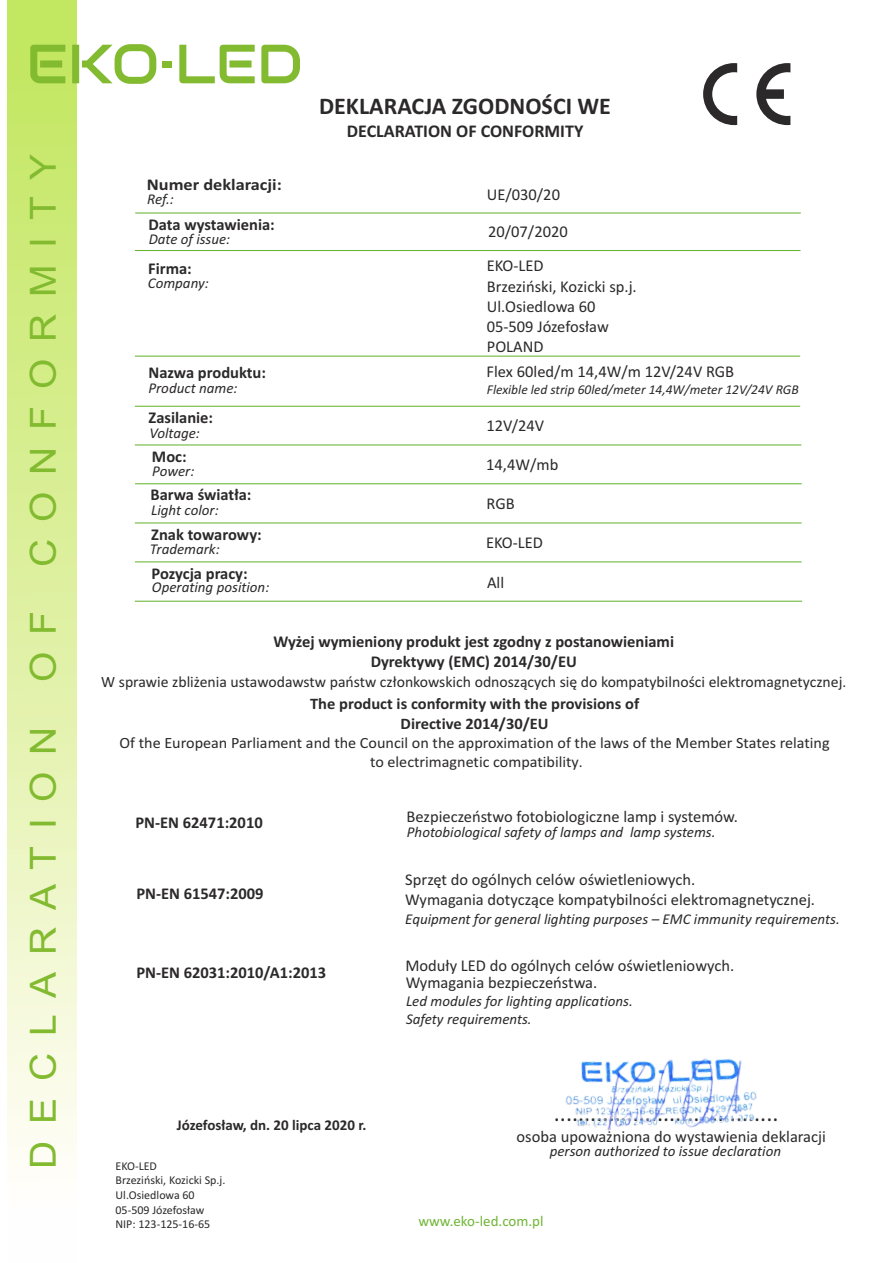
<style>
.page{position:relative;width:893px;height:1263px;background:#fff}
.page>*{position:absolute;margin:0;border:0;box-sizing:border-box;transform-origin:0 0}
.t1{font:36px "Arial";letter-spacing:.43em;color:#82ba30;scale:1.08 1}
.t2{font:24px "Calibri";color:#2b2929}
.t3{font:700 24px "Calibri";color:#2b2929}
.t4{font:700 18px "Calibri";color:#2b2929}
.t5{font:16.5px/20.1px "Calibri";color:#2b2929}
.t6{font:700 16.5px/20.1px "Calibri";color:#2b2929;text-align:center}
.t7{font:700 16.5px "Calibri";color:#2b2929;scale:1.11 1}
.t8{font:700 16.05px/19.6px "Calibri";color:#2b2929;text-align:center}
.t9{font:15.75px/19.2px "Calibri";color:#2b2929;text-align:center}
.t10{font:italic 15px/18.3px "Calibri";color:#2b2929}
.t11{font:700 15px "Calibri";color:#2b2929}
.t12{font:15px "Calibri";color:#70b536}
.t13{font:italic 13.5px "Calibri";color:#2b2929}
.t14{font:12px/14.7px "Calibri";color:#2b2929}
.s1{font-size:15px}
</style>
<div class="page">
<div style="left:8px;top:1px;width:69px;height:1261px;background:linear-gradient(to bottom,#c0e556,#fffefd)"></div>
<hr style="left:135px;top:212px;width:666px;height:2px;background:#69b536">
<hr style="left:135px;top:356px;width:665px;height:1px;background:#69b536">
<hr style="left:135px;top:250px;width:665px;height:1px;background:#69b536">
<hr style="left:135px;top:406px;width:665px;height:1px;background:#69b536">
<hr style="left:135px;top:483px;width:667px;height:1px;background:#69b536">
<hr style="left:135px;top:561px;width:667px;height:1px;background:#69b536">
<hr style="left:135px;top:601px;width:667px;height:1px;background:#69b536">
<svg style="left:30px;top:45px;width:35px;height:38px"></svg>
<svg style="left:72px;top:44px;width:84px;height:40px"></svg>
<div style="left:162px;top:61px;width:10px;height:6px;background:#82ba30"></div>
<svg style="left:179px;top:45px;width:76px;height:38px"></svg>
<svg style="left:261px;top:45px;width:39px;height:38px"></svg>
<svg style="left:703px;top:63px;width:34px;height:62px"></svg>
<svg style="left:756px;top:63px;width:34px;height:62px"></svg>
<img style="left:565px;top:1058px;width:192px;height:73px">
<hr style="left:135px;top:444px;width:666px;height:1px;background:#69b536">
<hr style="left:135px;top:522px;width:667px;height:1px;background:#69b536">
<h1 class="t1" style="left:30px;top:1169px;width:941px;rotate:-90deg">DECLARATION OF CONFORMITY</h1>
<h2 class="t3" style="left:319px;top:96px;width:293px">DEKLARACJA ZGODNOŚCI WE</h2>
<p class="t4" style="left:347px;top:124px;width:238px">DECLARATION OF CONFORMITY</p>
<p class="t7" style="left:147px;top:178px;width:123px">Numer deklaracji:</p>
<p class="t10" style="left:147px;top:191px;width:28px">Ref.:</p>
<p class="t5" style="left:487px;top:185px;width:75px">UE/030/20</p>
<p class="t6" style="left:149px;top:216px;width:128px">Data wystawienia:</p>
<p class="t10" style="left:149px;top:231px;width:83px">Date of issue:</p>
<p class="t5" style="left:488px;top:223px;width:81px">20/07/2020</p>
<p class="t6" style="left:148px;top:260px;width:45px">Firma:</p>
<p class="t10" style="left:148px;top:275px;width:62px">Company:</p>
<p class="t6" style="left:149px;top:364px;width:119px">Nazwa produktu:</p>
<p class="t10" style="left:148px;top:380px;width:91px">Product name:</p>
<p class="t6" style="left:149px;top:409px;width:66px">Zasilanie:</p>
<p class="t10" style="left:149px;top:425px;width:52px">Voltage:</p>
<p class="t5" style="left:487px;top:257px;width:151px">EKO-LED<br>Brzeziński, Kozicki sp.j.<br>Ul.Osiedlowa 60<br>05-509 Józefosław<br>POLAND</p>
<p class="t5" style="left:487px;top:363px;width:249px">Flex 60led/m 14,4W/m 12V/24V RGB</p>
<p class="t5" style="left:486px;top:417px;width:59px">12V/24V</p>
<p class="t13" style="left:487px;top:384px;width:313px">Flexible led strip 60led/meter 14,4W/meter 12V/24V RGB</p>
<p class="t6" style="left:152px;top:447px;width:36px">Moc:</p>
<p class="t10" style="left:152px;top:463px;width:44px">Power:</p>
<p class="t5" style="left:486px;top:456px;width:74px">14,4W/mb</p>
<p class="t6" style="left:150px;top:486px;width:102px">Barwa światła:</p>
<p class="t10" style="left:151px;top:502px;width:69px">Light color:</p>
<p class="t5" style="left:487px;top:495px;width:30px">RGB</p>
<p class="t6" style="left:151px;top:525px;width:112px">Znak towarowy:</p>
<p class="t10" style="left:150px;top:541px;width:71px">Trademark:</p>
<p class="t6" style="left:152px;top:565px;width:98px">Pozycja pracy:</p>
<p class="t10" style="left:152px;top:579px;width:119px">Operating position:</p>
<p class="t5" style="left:486px;top:534px;width:58px">EKO-LED</p>
<p class="t5" style="left:487px;top:573px;width:19px">All</p>
<p class="t6" style="left:273px;top:633px;width:402px">Wyżej wymieniony produkt jest zgodny z postanowieniami<br>Dyrektywy (EMC) 2014/30/EU</p>
<p class="t9" style="left:101px;top:673px;width:746px">W sprawie zbliżenia ustawodawstw państw członkowskich odnoszących się do kompatybilności elektromagnetycznej<span class="s1">.</span></p>
<p class="t8" style="left:310px;top:695px;width:331px">The product is conformity with the provisions of<br>Directive 2014/30/EU</p>
<p class="t9" style="left:120px;top:734px;width:712px">Of the European Parliament and the Council on the approximation of the laws of the Member States relating to electrimagnetic compatibility<span class="s1">.</span></p>
<p class="t6" style="left:136px;top:813px;width:129px">PN-EN 62471:2010</p>
<p class="t5" style="left:406px;top:808px;width:333px">Bezpieczeństwo fotobiologiczne lamp i systemów.</p>
<p class="t10" style="left:407px;top:824px;width:310px">Photobiological safety of lamps and lamp systems.</p>
<p class="t6" style="left:136px;top:885px;width:129px">PN-EN 61547:2009</p>
<p class="t5" style="left:405px;top:871px;width:411px">Sprzęt do ogólnych celów oświetleniowych.<br>Wymagania dotyczące kompatybilności elektromagnetycznej.</p>
<p class="t10" style="left:405px;top:911px;width:436px">Equipment for general lighting purposes – EMC immunity requirements.</p>
<p class="t6" style="left:136px;top:964px;width:191px">PN-EN 62031:2010/A1:2013</p>
<p class="t5" style="left:405px;top:956px;width:330px">Moduły LED do ogólnych celów oświetleniowych.</p>
<p class="t10" style="left:406px;top:993px;width:228px">Led modules for lighting applications.<br>Safety requirements.</p>
<p class="t5" style="left:406px;top:974px;width:193px">Wymagania bezpieczeństwa.</p>
<p class="t11" style="left:177px;top:1119px;width:191px">Józefosław, dn. 20 lipca 2020 r.</p>
<p class="t14" style="left:116px;top:1159px;width:111px">EKO-LED<br>Brzeziński, Kozicki Sp.j.<br>Ul.Osiedlowa 60<br>05-509 Józefosław<br>NIP: 123-125-16-65</p>
<h2 class="t2" style="left:554px;top:1102px;width:226px">.....................................</h2>
<p class="t5" style="left:517px;top:1128px;width:311px">osoba upoważniona do wystawienia deklaracji</p>
<p class="t10" style="left:550px;top:1143px;width:233px">person authorized to issue declaration</p>
<p class="t12" style="left:418px;top:1215px;width:127px">www.eko-led.com.pl</p>
</div>
